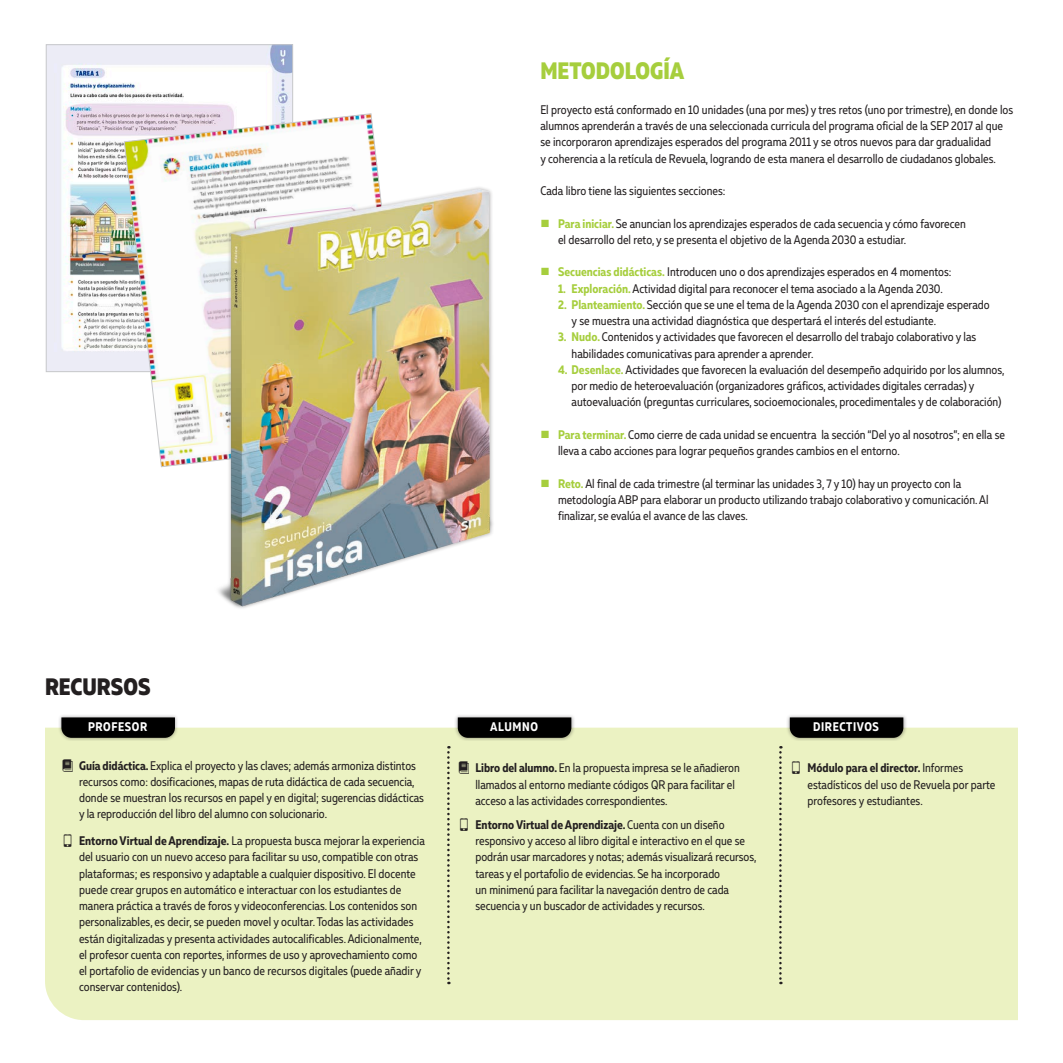
<style>
.page{position:relative;width:1063px;height:1063px;background:#fff}
.page>*{position:absolute;margin:0;border:0;box-sizing:border-box;transform-origin:0 0}
.Títulos{font:800 23.75px "Muller Narrow";color:#a6ce3d}
.Títulos-2{font:800 23.75px "Muller Narrow";color:#231f20}
.Texto_principal{font:12.5px/16.2px "Muller Narrow";color:#231f20}
.SubTítulo_RECURSOS{font:700 12.5px "Muller Narrow";letter-spacing:.05em;color:#fff}
.s1{font-weight:700;color:#a6ce3d}
.s2{font-family:"icofont"}
.s3{font-weight:700}
</style>
<div class="page">
<img style="left:48px;top:46px;width:243px;height:324px">
<img style="left:124px;top:113px;width:255px;height:354px">
<div style="left:45px;top:728px;width:973px;height:292px;background:#ebf2c2"></div>
<div style="left:58px;top:714px;width:121px;height:27px;background:#231f20;opacity:.4"></div>
<svg style="left:61px;top:717px;width:114px;height:21px;background:#0a0a09"></svg>
<div style="left:454px;top:714px;width:121px;height:27px;background:#231f20;opacity:.4"></div>
<svg style="left:458px;top:717px;width:113px;height:21px;background:#090908"></svg>
<div style="left:786px;top:714px;width:121px;height:27px;background:#231f20;opacity:.4"></div>
<svg style="left:790px;top:717px;width:113px;height:21px;background:#090908"></svg>
<svg style="left:447px;top:746px;width:3px;height:238px"></svg>
<svg style="left:779px;top:746px;width:3px;height:238px"></svg>
<img style="left:194px;top:177px;width:299px;height:431px">
<p class="Títulos" style="left:540px;top:55px;width:146px">METODOLOGÍA</p>
<p class="Texto_principal" style="left:540px;top:101px;width:474px">El proyecto está conformado en 10 unidades (una por mes) y tres retos (uno por trimestre), en donde los alumnos aprenderán a través de una seleccionada curricula del programa oficial de la SEP 2017 al que se incorporaron aprendizajes esperados del programa 2011 y se otros nuevos para dar gradualidad<br>y coherencia a la retícula de Revuela, logrando de esta manera el desarrollo de ciudadanos globales.</p>
<p class="Texto_principal" style="left:540px;top:182px;width:187px">Cada libro tiene las siguientes secciones:</p>
<p class="Texto_principal" style="left:558px;top:215px;width:409px"><span class="s1">Para iniciar.</span> Se anuncian los aprendizajes esperados de cada secuencia y cómo favorecen el desarrollo del reto, y se presenta el objetivo de la Agenda 2030 a estudiar.</p>
<p class="Texto_principal" style="left:558px;top:264px;width:395px"><span class="s1">Secuencias didácticas.</span> Introducen uno o dos aprendizajes esperados en 4 momentos:</p>
<p class="Texto_principal" style="left:558px;top:280px;width:386px"><span class="s1">1. Exploración.</span> Actividad digital para reconocer el tema asociado a la Agenda 2030.</p>
<p class="Texto_principal" style="left:572px;top:296px;width:420px;text-indent:-14px"><span class="s1">2. Planteamiento.</span> Sección que se une el tema de la Agenda 2030 con el aprendizaje esperado y se muestra una actividad diagnóstica que despertará el interés del estudiante.</p>
<p class="Texto_principal" style="left:572px;top:329px;width:406px;text-indent:-14px"><span class="s1">3. Nudo.</span> Contenidos y actividades que favorecen el desarrollo del trabajo colaborativo y las habilidades comunicativas para aprender a aprender.</p>
<p class="Texto_principal" style="left:572px;top:361px;width:435px;text-indent:-14px"><span class="s1">4. Desenlace.</span> Actividades que favorecen la evaluación del desempeño adquirido por los alumnos, por medio de heteroevaluación (organizadores gráficos, actividades digitales cerradas) y autoevaluación (preguntas curriculares, socioemocionales, procedimentales y de colaboración)</p>
<p class="Texto_principal" style="left:558px;top:426px;width:448px"><span class="s1">Para terminar.</span> Como cierre de cada unidad se encuentra la sección “Del yo al nosotros”; en ella se lleva a cabo acciones para lograr pequeños grandes cambios en el entorno.</p>
<p class="Texto_principal" style="left:558px;top:475px;width:432px"><span class="s1">Reto.</span>Al final de cada trimestre (al terminar las unidades 3, 7 y 10) hay un proyecto con la metodología ABP para elaborar un producto utilizando trabajo colaborativo y comunicación. Al finalizar, se evalúa el avance de las claves.</p>
<p class="Títulos-2" style="left:45px;top:672px;width:107px">RECURSOS</p>
<p class="SubTítulo_RECURSOS" style="left:88px;top:719px;width:61px">PROFESOR</p>
<p class="SubTítulo_RECURSOS" style="left:490px;top:719px;width:49px">ALUMNO</p>
<p class="SubTítulo_RECURSOS" style="left:813px;top:719px;width:67px">DIRECTIVOS</p>
<p class="Texto_principal" style="left:79px;top:757px;width:346px;text-indent:-18px"><span class="s2">˒</span> <span class="s3">Guía didáctica.</span> Explica el proyecto y las claves; además armoniza distintos recursos como: dosificaciones, mapas de ruta didáctica de cada secuencia, donde se muestran los recursos en papel y en digital; sugerencias didácticas y la reproducción del libro del alumno con solucionario.</p>
<p class="Texto_principal" style="left:79px;top:832px;width:347px;text-indent:-18px"><span class="s2">Ҋ</span> <span class="s3">Entorno Virtual de Aprendizaje.</span> La propuesta busca mejorar la experiencia del usuario con un nuevo acceso para facilitar su uso, compatible con otras plataformas; es responsivo y adaptable a cualquier dispositivo. El docente puede crear grupos en automático e interactuar con los estudiantes de manera práctica a través de foros y videoconferencias. Los contenidos son personalizables, es decir, se pueden movel y ocultar. Todas las actividades están digitalizadas y presenta actividades autocalificables. Adicionalmente, el profesor cuenta con reportes, informes de uso y aprovechamiento como el portafolio de evidencias y un banco de recursos digitales (puede añadir y conservar contenidos).</p>
<p class="Texto_principal" style="left:476px;top:760px;width:266px;text-indent:-18px"><span class="s2">˒</span> <span class="s3">Libro del alumno.</span> En la propuesta impresa se le añadieron llamados al entorno mediante códigos QR para facilitar el acceso a las actividades correspondientes.</p>
<p class="Texto_principal" style="left:476px;top:816px;width:283px;text-indent:-18px"><span class="s2">Ҋ</span> <span class="s3">Entorno Virtual de Aprendizaje.</span> Cuenta con un diseño responsivo y acceso al libro digital e interactivo en el que se podrán usar marcadores y notas; además visualizará recursos, tareas y el portafolio de evidencias. Se ha incorporado<br>un minimenú para facilitar la navegación dentro de cada secuencia y un buscador de actividades y recursos.</p>
<p class="Texto_principal" style="left:808px;top:760px;width:189px;text-indent:-18px"><span class="s2">Ҋ</span> <span class="s3">Módulo para el director.</span> Informes estadísticos del uso de Revuela por parte profesores y estudiantes.</p>
</div>
